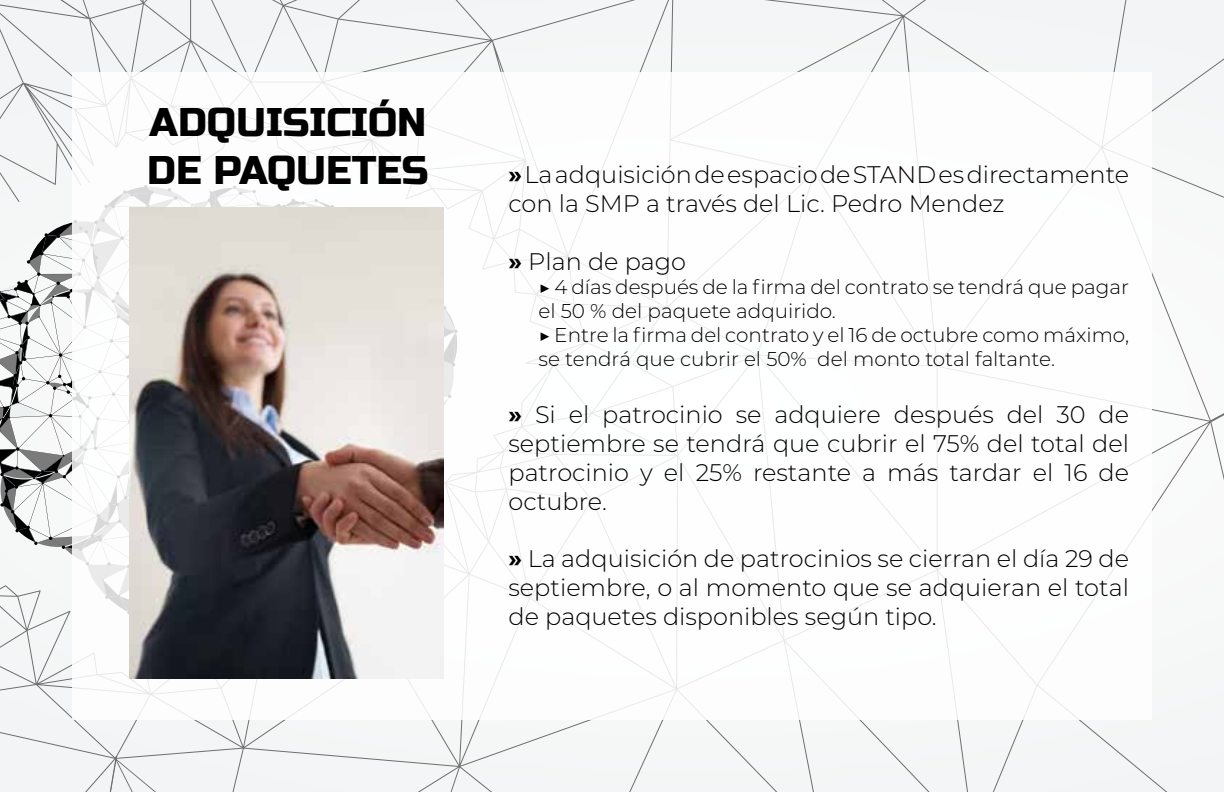
<style>
.page{position:relative;width:1224px;height:792px;background:#f4f5f6}
.page>*{position:absolute;margin:0;border:0;box-sizing:border-box;transform-origin:0 0}
.t1{font:40px/48px "Russo One";color:#000}
.t2{font:300 24px/28.8px "Montserrat";color:#000;text-align:justify}
.t3{font:300 20px/24px "Montserrat";color:#000}
.s1{font-weight:700}
</style>
<div class="page">
<svg style="left:69px;top:756px;width:132px;height:36px"></svg>
<svg style="left:1210px;top:349px;width:14px;height:73px"></svg>
<svg style="left:0;top:185px;width:72px;height:430px"></svg>
<div style="left:72px;top:72px;width:1080px;height:648px;background:#fff"></div>
<img style="left:129px;top:208px;width:314px;height:471px">
<h1 class="t1" style="left:147px;top:99px;width:283px">ADQUISICIÓN<br>DE PAQUETES</h1>
<p class="t2" style="left:509px;top:160px;width:622px"><span class="s1">»</span> La adquisición de espacio de STAND es directamente con la SMP a través del Lic. Pedro Mendez</p>
<p class="t2" style="left:509px;top:246px;width:179px"><span class="s1">»</span> Plan de pago</p>
<p class="t3" style="left:539px;top:274px;width:592px">▶ 4 días después de la firma del contrato se tendrá que pagar el 50 % del paquete adquirido.<br>▶ Entre la firma del contrato y el 16 de octubre como máximo, se tendrá que cubrir el 50% del monto total faltante.</p>
<p class="t2" style="left:509px;top:400px;width:622px"><span class="s1">»</span> Si el patrocinio se adquiere después del 30 de septiembre se tendrá que cubrir el 75% del total del patrocinio y el 25% restante a más tardar el 16 de octubre.</p>
<p class="t2" style="left:509px;top:544px;width:622px"><span class="s1">»</span> La adquisición de patrocinios se cierran el día 29 de septiembre, o al momento que se adquieran el total de paquetes disponibles según tipo.</p>
</div>
